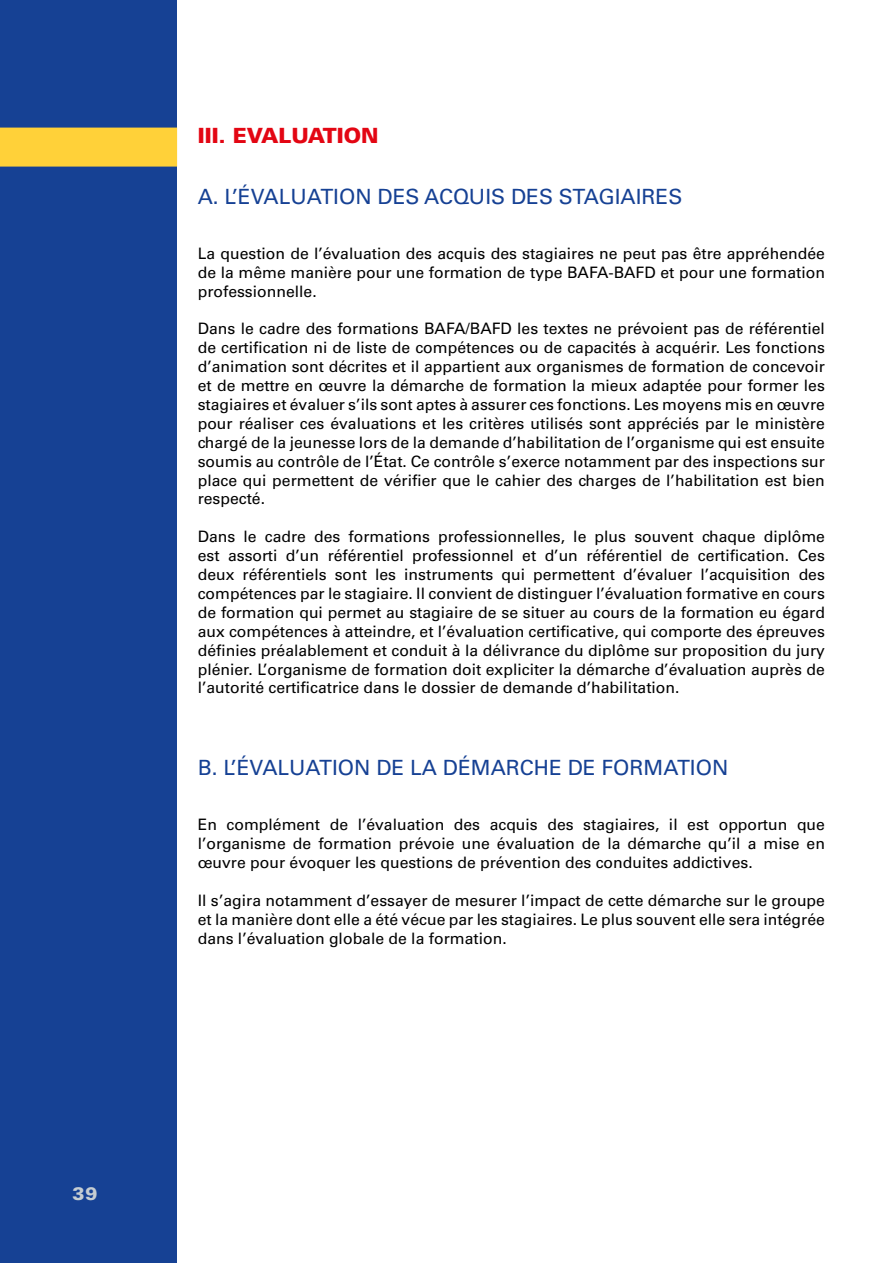
<style>
.page{position:relative;width:893px;height:1263px;background:#fff}
.page>*{position:absolute;margin:0;border:0;box-sizing:border-box;transform-origin:0 0}
.t1{font:21px "Univers LT Std";color:#164194}
.t2{font:900 21px "Univers LT Std";color:#e30613}
.t3{font:900 18px "Univers";color:#c6cdd2}
.t4{font:15.75px/18.9px "Univers LT Std";color:#000;text-align:justify}
</style>
<div class="page">
<div style="left:0;top:0;width:176px;height:1263px;background:#164194"></div>
<div style="left:0;top:128px;width:177px;height:39px;background:#ffd139"></div>
<p class="t3" style="left:73px;top:1182px;width:26px">39</p>
<h1 class="t2" style="left:198px;top:122px;width:140px">III. EVALUATION</h1>
<h1 class="t1" style="left:198px;top:184px;width:54px">A. L’évaluatio</h1>
<h1 class="t1" style="left:355px;top:184px;width:83px">n de s acqui</h1>
<h1 class="t1" style="left:491px;top:184px;width:95px">s de s stagiaire</h1>
<h1 class="t1" style="left:668px;top:184px;width:16px">s</h1>
<p class="t4" style="left:198px;top:244px;width:629px">La question de l’évaluation des acquis des stagiaires ne peut pas être appréhendée de la même manière pour une formation de type BAFA-BAFD et pour une formation professionnelle.</p>
<p class="t4" style="left:198px;top:319px;width:629px">Dans le cadre des formations BAFA/BAFD les textes ne prévoient pas de référentiel de certification ni de liste de compétences ou de capacités à acquérir. Les fonctions d’animation sont décrites et il appartient aux organismes de formation de concevoir et de mettre en œuvre la démarche de formation la mieux adaptée pour former les stagiaires et évaluer s’ils sont aptes à assurer ces fonctions. Les moyens mis en œuvre pour réaliser ces évaluations et les critères utilisés sont appréciés par le ministère chargé de la jeunesse lors de la demande d’habilitation de l’organisme qui est ensuite soumis au contrôle de l’État. Ce contrôle s’exerce notamment par des inspections sur place qui permettent de vérifier que le cahier des charges de l’habilitation est bien respecté.</p>
<p class="t4" style="left:198px;top:527px;width:629px">Dans le cadre des formations professionnelles, le plus souvent chaque diplôme est assorti d’un référentiel professionnel et d’un référentiel de certification. Ces deux référentiels sont les instruments qui permettent d’évaluer l’acquisition des compétences par le stagiaire. Il convient de distinguer l’évaluation formative en cours de formation qui permet au stagiaire de se situer au cours de la formation eu égard aux compétences à atteindre, et l’évaluation certificative, qui comporte des épreuves définies préalablement et conduit à la délivrance du diplôme sur proposition du jury plénier. L’organisme de formation doit expliciter la démarche d’évaluation auprès de l’autorité certificatrice dans le dossier de demande d’habilitation.</p>
<h1 class="t1" style="left:198px;top:755px;width:53px">B. L’évaluatio</h1>
<h1 class="t1" style="left:354px;top:755px;width:105px">n deladémarc</h1>
<h1 class="t1" style="left:534px;top:755px;width:83px">hede formatio</h1>
<h1 class="t1" style="left:712px;top:755px;width:18px">n</h1>
<p class="t4" style="left:198px;top:815px;width:629px">En complément de l’évaluation des acquis des stagiaires, il est opportun que l’organisme de formation prévoie une évaluation de la démarche qu’il a mise en œuvre pour évoquer les questions de prévention des conduites addictives.</p>
<p class="t4" style="left:198px;top:891px;width:629px">Il s’agira notamment d’essayer de mesurer l’impact de cette démarche sur le groupe et la manière dont elle a été vécue par les stagiaires. Le plus souvent elle sera intégrée dans l’évaluation globale de la formation.</p>
</div>
